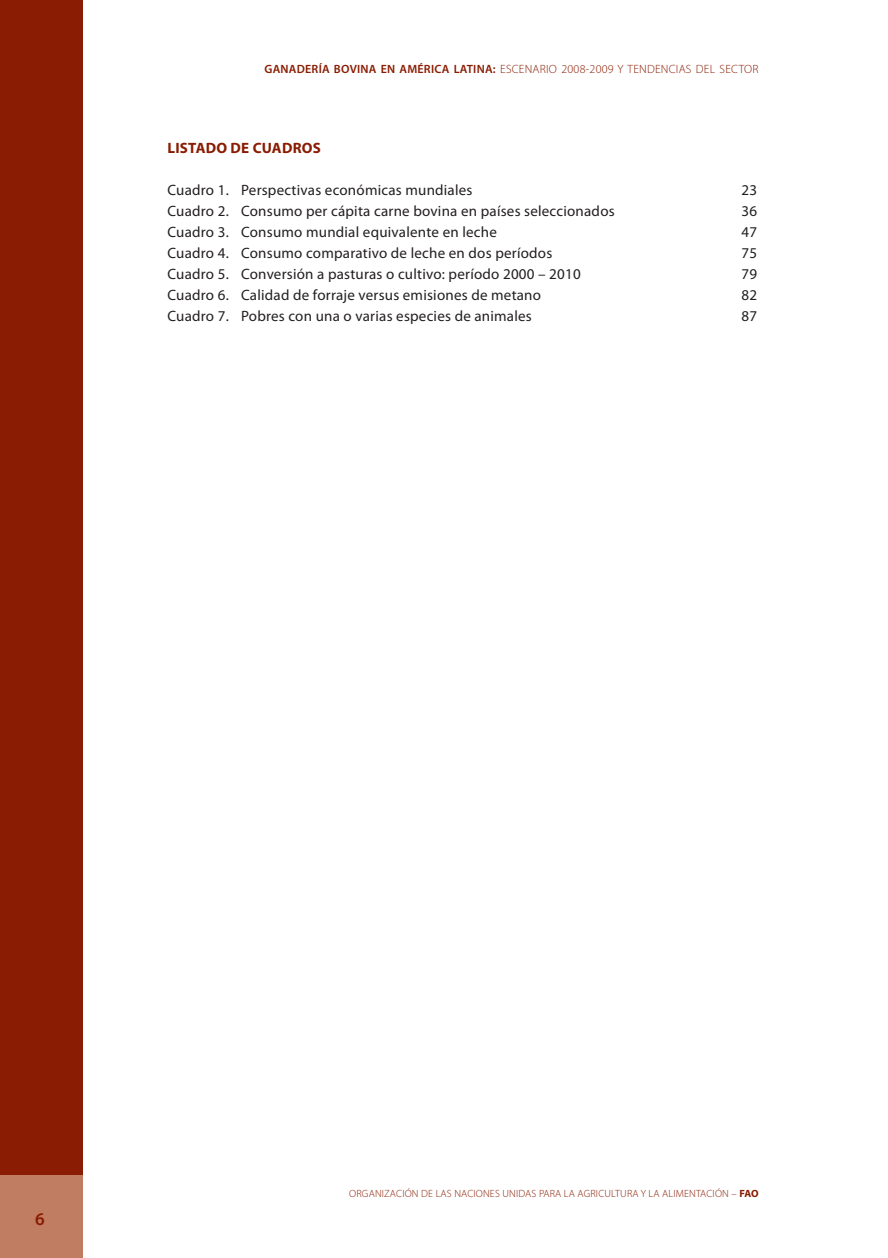
<style>
.page{position:relative;width:888px;height:1258px;background:#fff}
.page>*{position:absolute;margin:0;border:0;box-sizing:border-box;transform-origin:0 0}
.t1{font:600 18px "Myriad Pro";color:#891c02}
.t2{font:15px "Myriad Pro";letter-spacing:.015em;color:#231f20}
.t3{font:700 15px "Myriad Pro";letter-spacing:.015em;color:#891c02}
.t4{font:300 12px "Myriad Pro";letter-spacing:.02em;color:#891c02}
.t5{font:300 10.5px "Myriad Pro";letter-spacing:.015em;color:#891c02}
.s1{font-weight:600}
.s2{font-weight:700}
</style>
<div class="page">
<div style="left:0;top:0;width:83px;height:1258px;background:#891c02"></div>
<div style="left:0;top:1175px;width:83px;height:83px;background:#c17d61"></div>
<p class="t4" style="left:264px;top:62px;width:496px"><span class="s1">GANADERÍA BOVINA EN AMÉRICA LATINA:</span> ESCENARIO 2008-2009 Y TENDENCIAS DEL SECTOR</p>
<p class="t3" style="left:168px;top:138px;width:155px">LISTADO DE CUADROS</p>
<p class="t2" style="left:168px;top:181px;width:306px">Cuadro 1. Perspectivas económicas mundiales</p>
<p class="t2" style="left:741px;top:181px;width:17px">23</p>
<p class="t2" style="left:168px;top:202px;width:449px">Cuadro 2. Consumo per cápita carne bovina en países seleccionados</p>
<p class="t2" style="left:741px;top:202px;width:17px">36</p>
<p class="t2" style="left:168px;top:223px;width:331px">Cuadro 3. Consumo mundial equivalente en leche</p>
<p class="t2" style="left:741px;top:223px;width:17px">47</p>
<p class="t2" style="left:168px;top:244px;width:386px">Cuadro 4. Consumo comparativo de leche en dos períodos</p>
<p class="t2" style="left:741px;top:244px;width:17px">75</p>
<p class="t2" style="left:168px;top:265px;width:415px">Cuadro 5. Conversión a pasturas o cultivo: período 2000 – 2010</p>
<p class="t2" style="left:741px;top:265px;width:17px">79</p>
<p class="t2" style="left:168px;top:286px;width:375px">Cuadro 6. Calidad de forraje versus emisiones de metano</p>
<p class="t2" style="left:741px;top:286px;width:17px">82</p>
<p class="t2" style="left:168px;top:307px;width:366px">Cuadro 7. Pobres con una o varias especies de animales</p>
<p class="t2" style="left:741px;top:307px;width:17px">87</p>
<p class="t1" style="left:35px;top:1207px;width:11px">6</p>
<p class="t5" style="left:349px;top:1187px;width:411px">ORGANIZACIÓN DE LAS NACIONES UNIDAS PARA LA AGRICULTURA Y LA ALIMENTACIÓN – <span class="s2">FAO</span></p>
</div>
